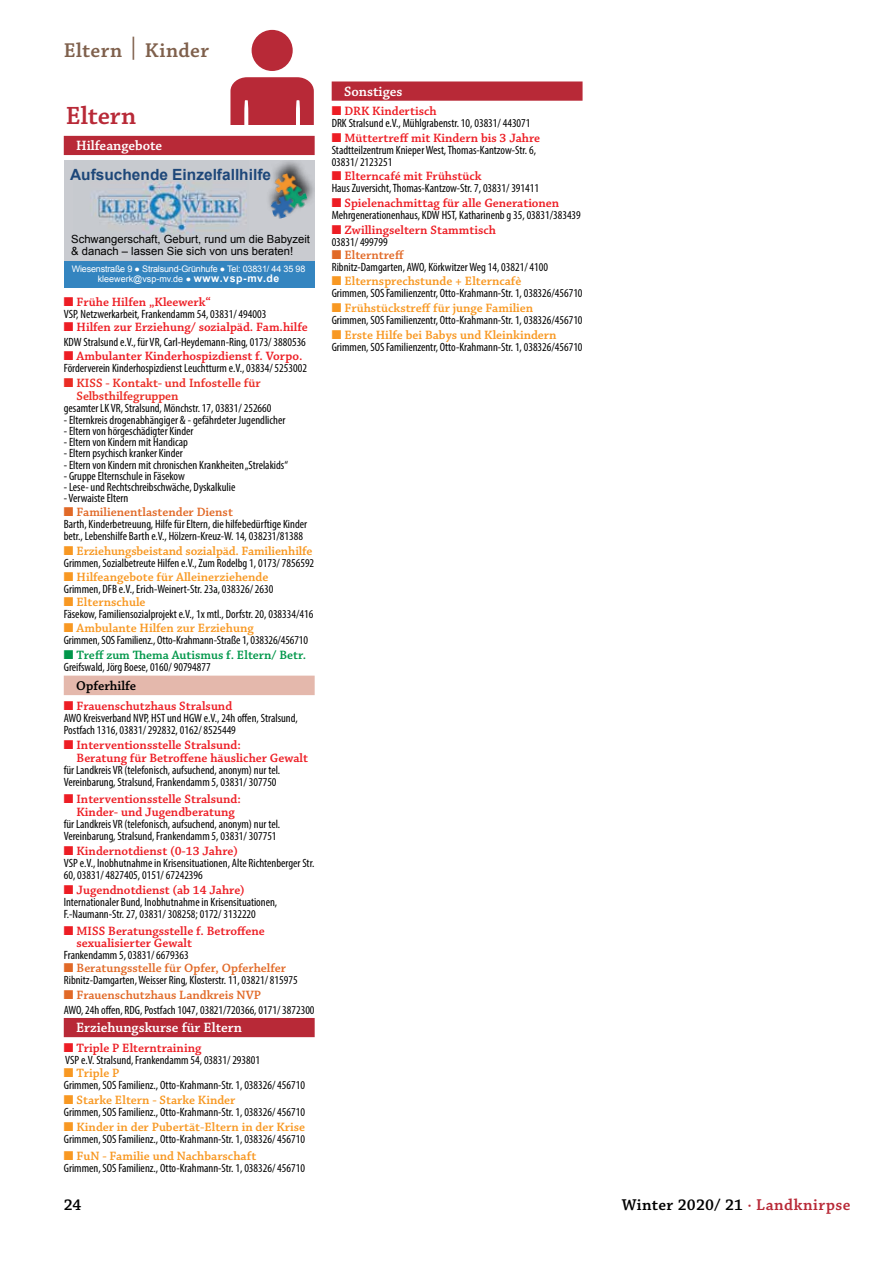
<style>
.page{position:relative;width:893px;height:1263px;background:#fff}
.page>*{position:absolute;margin:0;border:0;box-sizing:border-box;transform-origin:0 0}
.t1{font:600 26.25px "Chaparral Pro";letter-spacing:-.005em;color:#b82937}
.t2{font:600 21px "Chaparral Pro";letter-spacing:.015em;color:#7f604c}
.t3{font:600 16.5px "Chaparral Pro";letter-spacing:.02em;color:#000}
.t4{font:700 15.45px "Arial";color:#1d4779}
.t5{font:600 14.25px "Chaparral Pro";color:#fff}
.t6{font:600 13.5px "Chaparral Pro";color:#000}
.t7{font:600 12.75px/13.5px "Chaparral Pro";color:#ed1d24}
.t8{font:600 12.75px "Chaparral Pro";color:#f89822}
.t9{font:600 12.75px "Chaparral Pro";color:#e16927}
.t10{font:600 12.75px/13.5px "Chaparral Pro";color:#ea2c24}
.t11{font:600 12.75px "Chaparral Pro";color:#00974a}
.t12{font:condensed 12px/12px "Myriad Pro";color:#000}
.t13{font:11.25px/12px "Arial";color:#000}
.t14{font:9px/10.8px "Arial";letter-spacing:-.02em;color:#fff;text-align:center}
.s1{font-size:23.1px}
.s2{font-weight:700;font-size:10.5px}
.s3{color:#00964a}
.s4{color:#b82937}
</style>
<div class="page">
<div style="left:64px;top:136px;width:251px;height:19px;background:#b82937"></div>
<div style="left:64px;top:676px;width:251px;height:19px;background:#e4b8ac"></div>
<div style="left:64px;top:1018px;width:251px;height:19px;background:#b82937"></div>
<div style="left:64px;top:160px;width:251px;height:127px;background:#c9cbd0"></div>
<img style="left:94px;top:182px;width:153px;height:52px">
<div style="left:266px;top:160px;width:49px;height:58px;background:#000;opacity:.85"></div>
<img style="left:266px;top:170px;width:44px;height:49px">
<div style="left:64px;top:261px;width:251px;height:26px;background:#3485c0"></div>
<div style="left:332px;top:81px;width:251px;height:20px;background:#b82937"></div>
<div style="left:252px;top:30px;width:41px;height:41px;background:#b82937;border-radius:50%"></div>
<svg style="left:230px;top:77px;width:84px;height:47px;background:#bd3a47"></svg>
<h2 class="t2" style="left:64px;top:38px;width:147px">Eltern <span class="s1">|</span> Kinder</h2>
<h1 class="t1" style="left:66px;top:101px;width:72px">Eltern</h1>
<p class="t5" style="left:76px;top:137px;width:88px">Hilfeangebote</p>
<p class="t4" style="left:70px;top:165px;width:202px">Aufsuchende Einzelfallhilfe</p>
<p class="t13" style="left:71px;top:233px;width:240px">Schwangerschaft, Geburt, rund um die Babyzeit &amp; danach – lassen Sie sich von uns beraten!</p>
<p class="t14" style="left:72px;top:263px;width:235px">Wiesenstraße 9 ● Stralsund-Grünhufe ● Tel: 03831/ 44 35 98 kleewerk@vsp-mv.de ● <span class="s2">www.vsp-mv.de</span></p>
<p class="t7" style="left:64px;top:296px;width:148px">■ Frühe Hilfen „Kleewerk“</p>
<p class="t12" style="left:64px;top:308px;width:204px">VSP, Netzwerkarbeit, Frankendamm 54, 03831/ 494003</p>
<p class="t7" style="left:64px;top:321px;width:246px">■ Hilfen zur Erziehung/ sozialpäd. Fam.hilfe</p>
<p class="t12" style="left:64px;top:336px;width:244px">KDW Stralsund e.V., für VR, Carl-Heydemann-Ring, 0173/ 3880536</p>
<p class="t7" style="left:64px;top:350px;width:240px">■ Ambulanter Kinderhospizdienst f. Vorpo.</p>
<p class="t12" style="left:64px;top:362px;width:245px">Förderverein Kinderhospizdienst Leuchtturm e.V., 03834/ 5253002</p>
<p class="t10" style="left:77px;top:377px;width:186px;text-indent:-13px">■ KISS - Kontakt- und Infostelle für<br>Selbsthilfegruppen</p>
<p class="t12" style="left:64px;top:402px;width:209px">gesamter LK VR, Stralsund, Mönchstr. 17, 03831/ 252660</p>
<p class="t12" style="left:64px;top:414px;width:223px">- Elternkreis drogenabhängiger &amp; - gefährdeter Jugendlicher</p>
<p class="t12" style="left:64px;top:425px;width:131px">- Eltern von hörgeschädigter Kinder</p>
<p class="t12" style="left:64px;top:436px;width:126px">- Eltern von Kindern mit Handicap</p>
<p class="t12" style="left:64px;top:447px;width:121px">- Eltern psychisch kranker Kinder</p>
<p class="t12" style="left:64px;top:459px;width:226px">- Eltern von Kindern mit chronischen Krankheiten „Strelakids“</p>
<p class="t12" style="left:64px;top:470px;width:123px">- Gruppe Elternschule in Fäsekow</p>
<p class="t12" style="left:64px;top:481px;width:173px">- Lese- und Rechtschreibschwäche, Dyskalkulie</p>
<p class="t12" style="left:64px;top:492px;width:66px">- Verwaiste Eltern</p>
<p class="t9" style="left:64px;top:505px;width:171px">■ Familienentlastender Dienst</p>
<p class="t12" style="left:64px;top:518px;width:245px">Barth, Kinderbetreuung, Hilfe für Eltern, die hilfebedürftige Kinder betr., Lebenshilfe Barth e.V., Hölzern-Kreuz-W. 14, 038231/81388</p>
<p class="t8" style="left:64px;top:544px;width:250px">■ Erziehungsbeistand sozialpäd. Familienhilfe</p>
<p class="t12" style="left:64px;top:557px;width:252px">Grimmen, Sozialbetreute Hilfen e.V., Zum Rodelbg 1, 0173/ 7856592</p>
<p class="t8" style="left:64px;top:569px;width:206px">■ Hilfeangebote für Alleinerziehende</p>
<p class="t12" style="left:64px;top:582px;width:211px">Grimmen, DFB e.V., Erich-Weinert-Str. 23a, 038326/ 2630</p>
<p class="t8" style="left:64px;top:595px;width:83px">■ Elternschule</p>
<p class="t12" style="left:64px;top:608px;width:251px">Fäsekow, Familiensozialprojekt e.V., 1x mtl., Dorfstr. 20, 038334/416</p>
<p class="t8" style="left:64px;top:620px;width:192px">■ Ambulante Hilfen zur Erziehung</p>
<p class="t12" style="left:64px;top:633px;width:246px">Grimmen, SOS Familienz., Otto-Krahmann-Straße 1, 038326/456710</p>
<p class="t11" style="left:64px;top:647px;width:244px"><span class="s3">■</span> Treff zum Thema Autismus f. Eltern/ Betr.</p>
<p class="t12" style="left:64px;top:660px;width:148px">Greifswald, Jörg Boese, 0160/ 90794877</p>
<p class="t6" style="left:76px;top:678px;width:62px">Opferhilfe</p>
<p class="t7" style="left:64px;top:699px;width:170px">■ Frauenschutzhaus Stralsund</p>
<p class="t12" style="left:64px;top:711px;width:235px">AWO Kreisverband NVP, HST und HGW e.V., 24h offen, Stralsund,<br>Postfach 1316, 03831/ 292832, 0162/ 8525449</p>
<p class="t7" style="left:77px;top:738px;width:233px;text-indent:-13px">■ Interventionsstelle Stralsund:<br>Beratung für Betroffene häuslicher Gewalt</p>
<p class="t12" style="left:64px;top:764px;width:218px">für Landkreis VR (telefonisch, aufsuchend, anonym) nur tel.<br>Vereinbarung, Stralsund, Frankendamm 5, 03831/ 307750</p>
<p class="t7" style="left:64px;top:792px;width:179px;text-align:center">■ Interventionsstelle Stralsund:<br>Kinder- und Jugendberatung</p>
<p class="t12" style="left:64px;top:818px;width:218px">für Landkreis VR (telefonisch, aufsuchend, anonym) nur tel.<br>Vereinbarung, Stralsund, Frankendamm 5, 03831/ 307751</p>
<p class="t7" style="left:64px;top:845px;width:176px">■ Kindernotdienst (0-13 Jahre)</p>
<p class="t12" style="left:64px;top:857px;width:252px">VSP e.V., Inobhutnahme in Krisensituationen, Alte Richtenberger Str.<br>60, 03831/ 4827405, 0151/ 67242396</p>
<p class="t7" style="left:64px;top:884px;width:183px">■ Jugendnotdienst (ab 14 Jahre)</p>
<p class="t12" style="left:64px;top:896px;width:215px">Internationaler Bund, Inobhutnahme in Krisensituationen,<br>F.-Naumann-Str. 27, 03831/ 308258; 0172/ 3132220</p>
<p class="t7" style="left:77px;top:925px;width:190px;line-height:12px;text-indent:-13px">■ MISS Beratungsstelle f. Betroffene sexualisierter Gewalt</p>
<p class="t12" style="left:64px;top:948px;width:126px">Frankendamm 5, 03831/ 6679363</p>
<p class="t9" style="left:64px;top:961px;width:224px">■ Beratungsstelle für Opfer, Opferhelfer</p>
<p class="t12" style="left:64px;top:974px;width:235px">Ribnitz-Damgarten, Weisser Ring, Klosterstr. 11, 03821/ 815975</p>
<p class="t9" style="left:64px;top:988px;width:199px">■ Frauenschutzhaus Landkreis NVP</p>
<p class="t12" style="left:64px;top:1004px;width:252px">AWO, 24h offen, RDG, Postfach 1047, 03821/720366, 0171/ 3872300</p>
<p class="t5" style="left:76px;top:1019px;width:168px">Erziehungskurse für Eltern</p>
<p class="t7" style="left:64px;top:1041px;width:139px">■ Triple P Elterntraining</p>
<p class="t12" style="left:65px;top:1053px;width:196px">VSP e.V. Stralsund, Frankendamm 54, 03831/ 293801</p>
<p class="t8" style="left:64px;top:1066px;width:57px">■ Triple P</p>
<p class="t12" style="left:64px;top:1079px;width:243px">Grimmen, SOS Familienz., Otto-Krahmann-Str. 1, 038326/ 456710</p>
<p class="t8" style="left:64px;top:1093px;width:173px">■ Starke Eltern - Starke Kinder</p>
<p class="t12" style="left:64px;top:1106px;width:243px">Grimmen, SOS Familienz., Otto-Krahmann-Str. 1, 038326/ 456710</p>
<p class="t8" style="left:64px;top:1120px;width:243px">■ Kinder in der Pubertät-Eltern in der Krise</p>
<p class="t12" style="left:64px;top:1133px;width:243px">Grimmen, SOS Familienz., Otto-Krahmann-Str. 1, 038326/ 456710</p>
<p class="t8" style="left:64px;top:1148px;width:194px">■ FuN - Familie und Nachbarschaft</p>
<p class="t12" style="left:64px;top:1161px;width:243px">Grimmen, SOS Familienz., Otto-Krahmann-Str. 1, 038326/ 456710</p>
<p class="t5" style="left:344px;top:83px;width:60px">Sonstiges</p>
<p class="t7" style="left:332px;top:105px;width:107px">■ DRK Kindertisch</p>
<p class="t12" style="left:332px;top:117px;width:200px">DRK Stralsund e.V., Mühlgrabenstr. 10, 03831/ 443071</p>
<p class="t7" style="left:332px;top:132px;width:210px">■ Müttertreff mit Kindern bis 3 Jahre</p>
<p class="t12" style="left:332px;top:144px;width:206px">Stadtteilzentrum Knieper West, Thomas-Kantzow-Str. 6,<br>03831/ 2123251</p>
<p class="t7" style="left:332px;top:169px;width:151px">■ Elterncafé mit Frühstück</p>
<p class="t12" style="left:332px;top:181px;width:209px">Haus Zuversicht, Thomas-Kantzow-Str. 7, 03831/ 391411</p>
<p class="t7" style="left:332px;top:196px;width:229px">■ Spielenachmittag für alle Generationen</p>
<p class="t12" style="left:332px;top:208px;width:251px">Mehrgenerationenhaus, KDW HST, Katharinenb g 35, 03831/383439</p>
<p class="t7" style="left:332px;top:223px;width:166px">■ Zwillingseltern Stammtisch</p>
<p class="t12" style="left:332px;top:235px;width:58px">03831/ 499799</p>
<p class="t9" style="left:332px;top:248px;width:74px">■ Elterntreff</p>
<p class="t12" style="left:332px;top:261px;width:218px">Ribnitz-Damgarten, AWO, Körkwitzer Weg 14, 03821/ 4100</p>
<p class="t8" style="left:332px;top:273px;width:191px">■ Elternsprechstunde + Elterncafè</p>
<p class="t12" style="left:332px;top:286px;width:252px">Grimmen, SOS Familienzentr, Otto-Krahmann-Str. 1, 038326/456710</p>
<p class="t8" style="left:332px;top:300px;width:203px">■ Frühstückstreff für junge Familien</p>
<p class="t12" style="left:332px;top:313px;width:252px">Grimmen, SOS Familienzentr, Otto-Krahmann-Str. 1, 038326/456710</p>
<p class="t8" style="left:332px;top:327px;width:226px">■ Erste Hilfe bei Babys und Kleinkindern</p>
<p class="t12" style="left:332px;top:340px;width:252px">Grimmen, SOS Familienzentr, Otto-Krahmann-Str. 1, 038326/456710</p>
<h3 class="t3" style="left:64px;top:1196px;width:19px">24</h3>
<h3 class="t3" style="left:622px;top:1196px;width:230px">Winter 2020/ 21 <span class="s4">· Landknirpse</span></h3>
</div>
